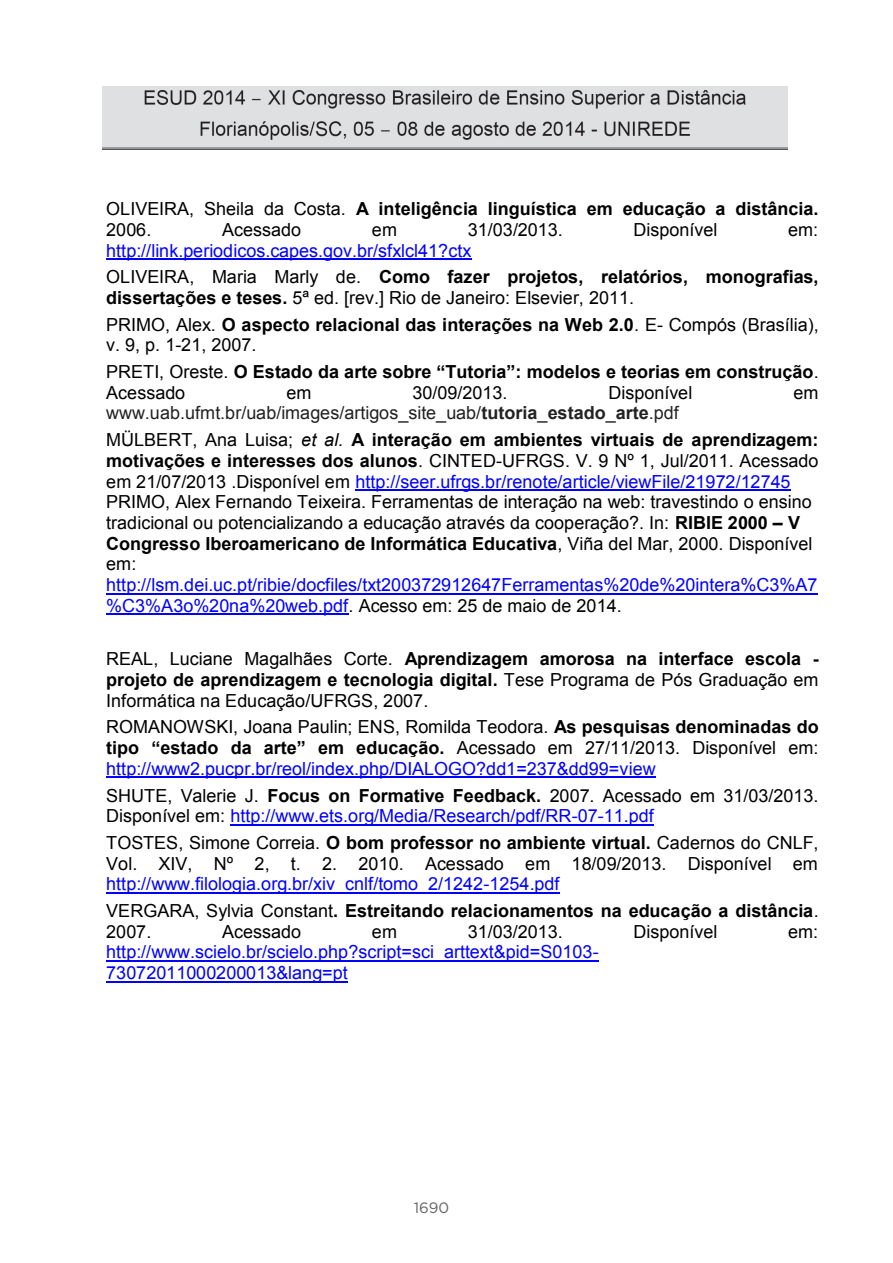
<style>
.page{position:relative;width:893px;height:1263px;background:#fff}
.page>*{position:absolute;margin:0;border:0;box-sizing:border-box;transform-origin:0 0}
.t1{font:18px/20.7px "Arial";color:#000}
.t2{font:18px/26.8px "Arial";color:#00f}
.t3{font:700 18px/20.5px "Arial";color:#000}
.t4{font:18px/26.7px "Arial";color:#222}
.t5{font:700 18px/26.8px "Arial";color:#000}
.t6{font:15px "Gotham";color:#636366}
.s1{font-weight:400}
.s2{color:#000}
.s3{font-weight:700;color:#000}
.s4{font-weight:700}
.s5{font-style:italic;color:#000}
.s6{color:#00f}
</style>
<div class="page">
<img style="left:102px;top:86px;width:685px;height:64px">
<hr style="left:106px;top:258px;width:365px;height:2px;background:#00f">
<hr style="left:355px;top:489px;width:436px;height:2px;background:#00f">
<hr style="left:106px;top:593px;width:712px;height:1px;background:#00f">
<hr style="left:106px;top:614px;width:243px;height:1px;background:#00f">
<hr style="left:106px;top:777px;width:550px;height:1px;background:#00f">
<hr style="left:230px;top:824px;width:424px;height:1px;background:#00f">
<hr style="left:106px;top:892px;width:454px;height:1px;background:#00f">
<hr style="left:106px;top:960px;width:492px;height:1px;background:#00f">
<hr style="left:106px;top:981px;width:242px;height:1px;background:#00f">
<p class="t3" style="left:106px;top:199px;width:714px"><span class="s1">OLIVEIRA, Sheila da Costa.</span> A inteligência linguística em educação a distância.<br><span class="s1">2006.</span></p>
<p class="t1" style="left:222px;top:219px;width:81px">Acessado</p>
<p class="t1" style="left:372px;top:219px;width:27px">em</p>
<p class="t1" style="left:468px;top:219px;width:97px">31/03/2013.</p>
<p class="t1" style="left:633px;top:219px;width:86px">Disponível</p>
<p class="t1" style="left:788px;top:219px;width:32px">em:</p>
<p class="t2" style="left:106px;top:237px;width:714px">http://link.periodicos.capes.gov.br/sfxlcl41?ctx<br><span class="s2">OLIVEIRA, Maria Marly de.</span> <span class="s3">Como fazer projetos, relatórios, monografias,</span></p>
<p class="t1" style="left:106px;top:284px;width:714px;line-height:26.8px"><span class="s4">dissertações e teses.</span> 5ª ed. [rev.] Rio de Janeiro: Elsevier, 2011.<br>PRIMO, Alex. <span class="s4">O aspecto relacional das interações na Web 2.0</span>. E- Compós (Brasília),</p>
<p class="t5" style="left:106px;top:332px;width:714px"><span class="s1">v. 9, p. 1-21, 2007.<br>PRETI, Oreste.</span> O Estado da arte sobre “Tutoria”: modelos e teorias em construção<span class="s1">.</span></p>
<p class="t1" style="left:106px;top:382px;width:81px">Acessado</p>
<p class="t1" style="left:286px;top:382px;width:27px">em</p>
<p class="t1" style="left:413px;top:382px;width:96px">30/09/2013.</p>
<p class="t1" style="left:608px;top:382px;width:85px">Disponível</p>
<p class="t1" style="left:793px;top:382px;width:27px">em</p>
<p class="t4" style="left:106px;top:400px;width:714px">www.uab.ufmt.br/uab/images/artigos_site_uab/<span class="s4">tutoria</span>_<span class="s4">estado</span>_<span class="s4">arte</span>.pdf<br><span class="s2">MÜLBERT, Ana Luisa;</span> <span class="s5">et al.</span> <span class="s3">A interação em ambientes virtuais de aprendizagem:</span></p>
<p class="t1" style="left:106px;top:450px;width:714px"><span class="s4">motivações e interesses dos alunos</span>. CINTED-UFRGS. V. 9 Nº 1, Jul/2011. Acessado em 21/07/2013 .Disponível em <span class="s6">http://seer.ufrgs.br/renote/article/viewFile/21972/12745<br></span>PRIMO, Alex Fernando Teixeira. Ferramentas de interação na web: travestindo o ensino tradicional ou potencializando a educação através da cooperação?. In: <span class="s4">RIBIE 2000</span> <span class="s4">–</span> <span class="s4">V Congresso Iberoamericano de Informática Educativa</span>, Viña del Mar, 2000. Disponível em: <span class="s6">http://lsm.dei.uc.pt/ribie/docfiles/txt200372912647Ferramentas%20de%20intera%C3%A7 %C3%A3o%20na%20web.pdf</span>. Acesso em: 25 de maio de 2014.</p>
<p class="t1" style="left:106px;top:649px;width:714px;text-align:justify">REAL, Luciane Magalhães Corte. <span class="s4">Aprendizagem amorosa na interface escola - projeto de aprendizagem e tecnologia digital.</span> Tese Programa de Pós Graduação em Informática na Educação/UFRGS, 2007.</p>
<p class="t1" style="left:106px;top:717px;width:714px;text-align:justify">ROMANOWSKI, Joana Paulin; ENS, Romilda Teodora. <span class="s4">As pesquisas denominadas do </span><span class="s4">tipo “estado da arte” em educação.</span> Acessado em 27/11/2013. Disponível em: <span class="s6">http://www2.pucpr.br/reol/index.php/DIALOGO?dd1=237&amp;dd99=view</span></p>
<p class="t1" style="left:106px;top:785px;width:714px">SHUTE, Valerie J. <span class="s4">Focus on Formative Feedback.</span> 2007. Acessado em 31/03/2013.<br>Disponível em: <span class="s6">http://www.ets.org/Media/Research/pdf/RR-07-11.pdf</span></p>
<p class="t1" style="left:106px;top:832px;width:714px;text-align:justify">TOSTES, Simone Correia. <span class="s4">O bom professor no ambiente virtual.</span> Cadernos do CNLF, Vol. XIV, Nº 2, t. 2. 2010. Acessado em 18/09/2013. Disponível em <span class="s6">http://www.filologia.org.br/xiv_cnlf/tomo_2/1242-1254.pdf</span></p>
<p class="t3" style="left:106px;top:901px;width:714px"><span class="s1">VERGARA, Sylvia Constant</span>. Estreitando relacionamentos na educação a distância<span class="s1">.<br>2007.</span></p>
<p class="t1" style="left:222px;top:921px;width:81px">Acessado</p>
<p class="t1" style="left:372px;top:921px;width:27px">em</p>
<p class="t1" style="left:468px;top:921px;width:97px">31/03/2013.</p>
<p class="t1" style="left:633px;top:921px;width:86px">Disponível</p>
<p class="t1" style="left:788px;top:921px;width:32px">em:</p>
<p class="t2" style="left:106px;top:942px;width:494px;line-height:20.7px">http://www.scielo.br/scielo.php?script=sci_arttext&amp;pid=S0103-<br>73072011000200013&amp;lang=pt</p>
<p class="t6" style="left:414px;top:1197px;width:37px">1690</p>
</div>
